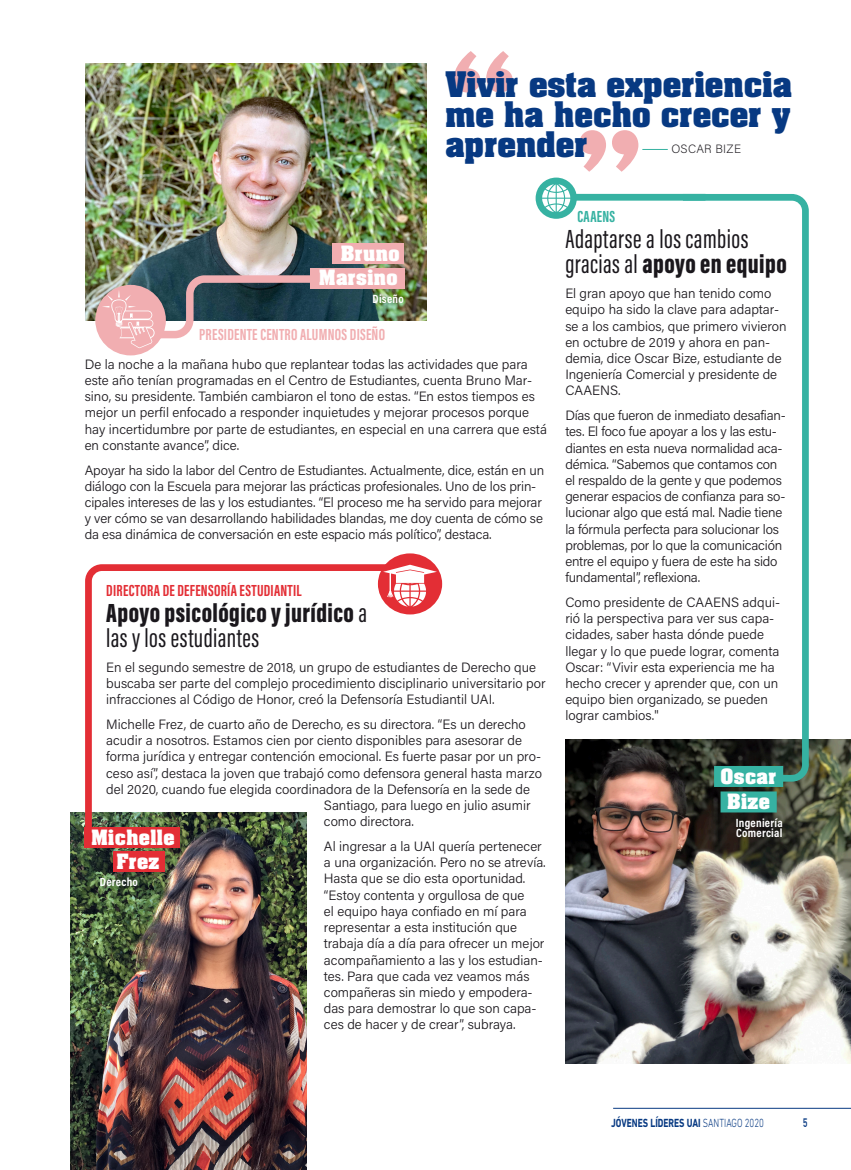
<style>
.page{position:relative;width:851px;height:1170px;background:#fff}
.page>*{position:absolute;margin:0;border:0;box-sizing:border-box;transform-origin:0 0}
.t1{font:700 125.85px "Aachen Std";color:#f1aeb1}
.destacadoOKOK{font:700 30px/30px "Aachen Std";color:#073982}
.título{font:27px/25.5px "Acumin Variable Concept";letter-spacing:-.13em;color:#1a171c}
.título-2{font:27px "Acumin Variable Concept";letter-spacing:-.105em;color:#1a171c}
.título-3{font:27px "Acumin Variable Concept";letter-spacing:-.165em;color:#1a171c}
.nombre{font:700 18px/24.2px "Aachen Std";letter-spacing:.02em;color:#fff;text-align:center}
.epigrafe{font:16.5px "Acumin Variable Concept";letter-spacing:-.23em;color:#e32e35}
.t2{font:16.5px "Acumin Variable Concept";letter-spacing:-.245em;color:#f1aeb1}
.epigrafe-2{font:16.5px "Acumin Variable Concept";letter-spacing:-.25em;color:#36b2a2}
._1__TEXTO_MASA_OK{font:300 13.5px/16.2px "Acumin Pro";color:#1a171c}
.CARRERA{font:700 12px/10.5px "Acumin Pro Cond";letter-spacing:.02em;color:#fff}
.t3{font:700 12px "DIN Next LT Pro";color:#073982;scale:.75 1}
.t4{font:200 12px "Acumin Pro";letter-spacing:.025em;color:#1a171c}
.t5{font:700 12px "DIN Alternate";color:#073982;scale:.75 1}
.s1{font-weight:300}
</style>
<div class="page">
<hr style="left:613px;top:1107px;width:237px;height:1px;background:#073982">
<img style="left:565px;top:739px;width:285px;height:324px">
<svg style="left:682px;top:194px;width:126px;height:571px"></svg>
<img style="left:70px;top:812px;width:237px;height:357px">
<img style="left:85px;top:64px;width:342px;height:256px">
<div style="left:310px;top:268px;width:95px;height:20px;background:#f1aeb1"></div>
<div style="left:332px;top:243px;width:72px;height:21px;background:#f1aeb1"></div>
<div style="left:95px;top:285px;width:71px;height:70px;background:#f1aeb1;border-radius:50%"></div>
<svg style="left:102px;top:275px;width:270px;height:73px"></svg>
<svg style="left:85px;top:564px;width:315px;height:266px"></svg>
<div style="left:378px;top:553px;width:64px;height:61px;background:#e32e35;border-radius:50%"></div>
<svg style="left:383px;top:564px;width:54px;height:42px"></svg>
<div style="left:535px;top:177px;width:41px;height:42px;background:#36b2a2;border-radius:50%"></div>
<svg style="left:542px;top:184px;width:163px;height:28px"></svg>
<svg style="left:642px;top:149px;width:25px;height:1px"></svg>
<svg style="left:726px;top:764px;width:82px;height:17px"></svg>
<div style="left:714px;top:766px;width:69px;height:21px;background:#36b2a2"></div>
<div style="left:720px;top:791px;width:56px;height:21px;background:#36b2a2"></div>
<div style="left:85px;top:827px;width:95px;height:20px;background:#e32e35"></div>
<div style="left:113px;top:851px;width:51px;height:20px;background:#e32e35"></div>
<p class="t1" style="left:445px;top:17px;width:77px">“</p>
<p class="destacadoOKOK" style="left:445px;top:70px;width:348px">Vivir esta experiencia</p>
<p class="destacadoOKOK" style="left:445px;top:100px;width:346px">me ha hecho crecer y aprender</p>
<p class="t1" style="left:647px;top:206px;width:77px;rotate:-180deg">“</p>
<p class="t4" style="left:671px;top:140px;width:71px">OSCAR BIZE</p>
<h3 class="nombre" style="left:341px;top:241px;width:60px">Bruno</h3>
<p class="nombre" style="left:319px;top:266px;width:80px">Marsino</p>
<p class="CARRERA" style="left:372px;top:293px;width:33px">Diseño</p>
<p class="t2" style="left:199px;top:322px;width:193px">PRESI DENTECENTROALUMNOSDISEÑO</p>
<p class="_1__TEXTO_MASA_OK" style="left:85px;top:355px;width:463px">De la noche a la mañana hubo que replantear todas las actividades que para este año tenían programadas en el Centro de Estudiantes, cuenta Bruno Mar&shy;sino, su presidente. También cambiaron el tono de estas. “En estos tiempos es mejor un perfil enfocado a responder inquietudes y mejorar procesos porque hay incertidumbre por parte de estudiantes, en especial en una carrera que está en constante avance”, dice.</p>
<p class="_1__TEXTO_MASA_OK" style="left:85px;top:461px;width:461px">Apoyar ha sido la labor del Centro de Estudiantes. Actualmente, dice, están en un diálogo con la Escuela para mejorar las prácticas profesionales. Uno de los prin&shy;cipales intereses de las y los estudiantes. “El proceso me ha servido para mejorar y ver cómo se van desarrollando habilidades blandas, me doy cuenta de cómo se da esa dinámica de conversación en este espacio más político”, destaca.</p>
<p class="epigrafe" style="left:106px;top:579px;width:201px">DI RECTORADEDEFENSORÍAESTUDIANTI L</p>
<p class="título-2" style="left:106px;top:593px;width:267px">Apoyo psicológico y jurídico a</p>
<p class="título-3" style="left:106px;top:619px;width:159px">las y los estudiantes</p>
<p class="_1__TEXTO_MASA_OK" style="left:106px;top:658px;width:441px">En el segundo semestre de 2018, un grupo de estudiantes de Derecho que buscaba ser parte del complejo procedimiento disciplinario universitario por infracciones al Código de Honor, creó la Defensoría Estudiantil UAI.</p>
<p class="_1__TEXTO_MASA_OK" style="left:106px;top:715px;width:421px">Michelle Frez, de cuarto año de Derecho, es su directora. “Es un derecho</p>
<p class="_1__TEXTO_MASA_OK" style="left:106px;top:731px;width:417px">acudir a nosotros. Estamos cien por ciento disponibles para asesorar de</p>
<p class="_1__TEXTO_MASA_OK" style="left:106px;top:748px;width:436px">forma jurídica y entregar contención emocional. Es fuerte pasar por un pro-</p>
<p class="_1__TEXTO_MASA_OK" style="left:106px;top:764px;width:437px">ceso así”, destaca la joven que trabajó como defensora general hasta marzo</p>
<p class="_1__TEXTO_MASA_OK" style="left:106px;top:780px;width:425px">del 2020, cuando fue elegida coordinadora de la Defensoría en la sede de</p>
<p class="_1__TEXTO_MASA_OK" style="left:324px;top:796px;width:208px">Santiago, para luego en julio asumir</p>
<p class="_1__TEXTO_MASA_OK" style="left:324px;top:812px;width:91px">como directora.</p>
<p class="_1__TEXTO_MASA_OK" style="left:324px;top:837px;width:223px">Al ingresar a la UAI quería pertenecer a una organización. Pero no se atrevía.<br>Hasta que se dio esta oportunidad. “Estoy contenta y orgullosa de que<br>el equipo haya confiado en mí para representar a esta institución que trabaja día a día para ofrecer un mejor acompañamiento a las y los estudian&shy;tes. Para que cada vez veamos más compañeras sin miedo y empodera&shy;das para demostrar lo que son capa&shy;ces de hacer y de crear”, subraya.</p>
<p class="nombre" style="left:91px;top:825px;width:85px">Michelle<br>Frez</p>
<p class="CARRERA" style="left:100px;top:876px;width:40px">Derecho</p>
<p class="epigrafe-2" style="left:577px;top:205px;width:43px">CAAENS</p>
<p class="título" style="left:565px;top:225px;width:227px">Adaptarsea los cambios gracias al apoyo en equipo</p>
<p class="_1__TEXTO_MASA_OK" style="left:565px;top:285px;width:223px">El gran apoyo que han tenido como equipo ha sido la clave para adaptar&shy;se a los cambios, que primero vivieron en octubre de 2019 y ahora en pan&shy;demia, dice Oscar Bize, estudiante de<br>Ingeniería Comercial y presidente de<br>CAAENS.</p>
<p class="_1__TEXTO_MASA_OK" style="left:565px;top:407px;width:222px">Días que fueron de inmediato desafian&shy;tes. El foco fue apoyar a los y las estu&shy;diantes en esta nueva normalidad aca&shy;démica. “Sabemos que contamos con el respaldo de la gente y que podemos generar espacios de confianza para so&shy;lucionar algo que está mal. Nadie tiene la fórmula perfecta para solucionar los problemas, por lo que la comunicación entre el equipo y fuera de este ha sido fundamental”, reflexiona.</p>
<p class="_1__TEXTO_MASA_OK" style="left:565px;top:593px;width:216px">Como presidente de CAAENS adqui&shy;rió la perspectiva para ver sus capa&shy;cidades, saber hasta dónde puede llegar y lo que puede lograr, comenta<br>Oscar: “Vivir esta experiencia me ha hecho crecer y aprender que, con un equipo bien organizado, se pueden lograr cambios."</p>
<p class="nombre" style="left:720px;top:764px;width:57px">Oscar</p>
<p class="nombre" style="left:727px;top:790px;width:44px">Bize</p>
<p class="CARRERA" style="left:735px;top:817px;width:48px">Ingeniería<br>Comercial</p>
<p class="t3" style="left:611px;top:1115px;width:205px">JÓVENES LÍDERES UAI <span class="s1">SANTIAGO 2020</span></p>
<p class="t5" style="left:803px;top:1113px;width:7px">5</p>
</div>
